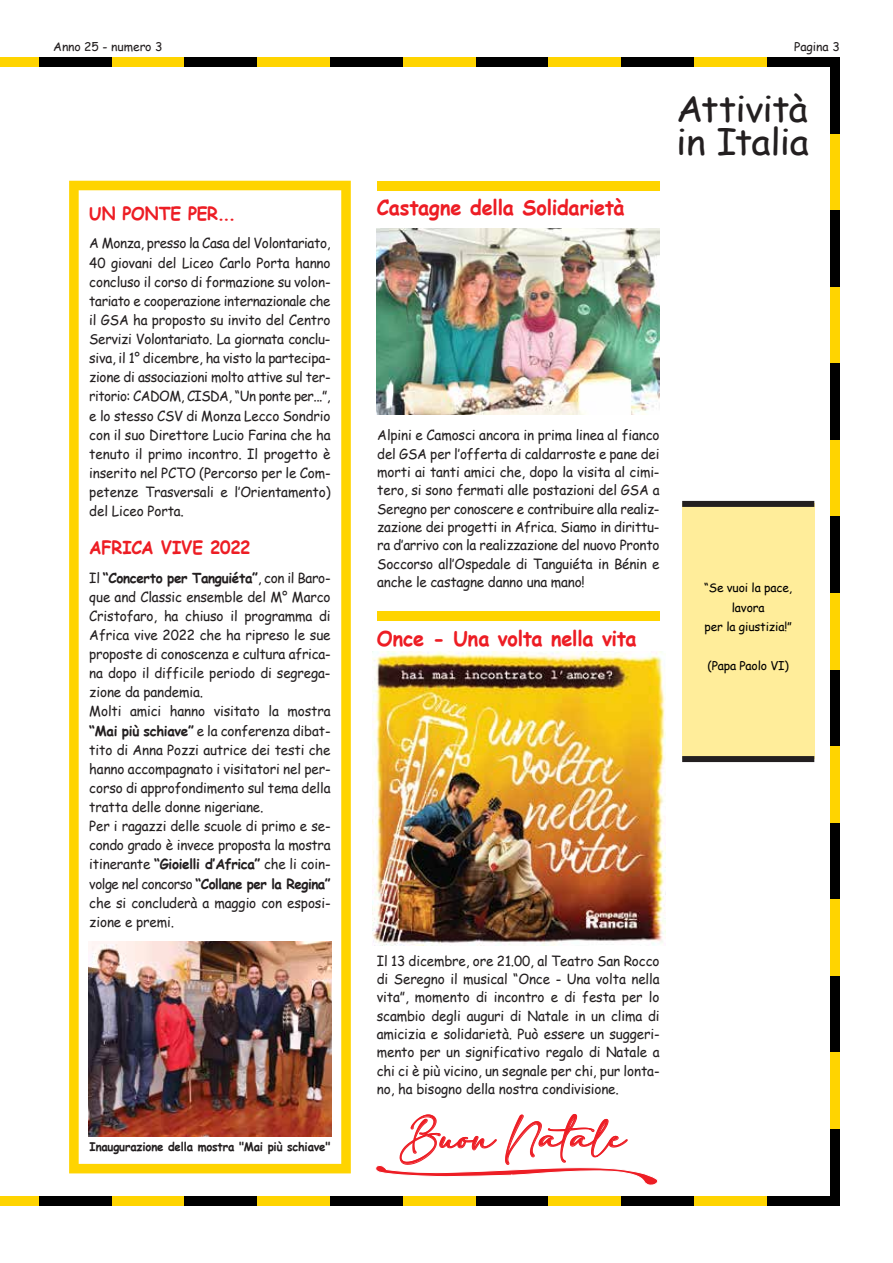
<style>
.page{position:relative;width:893px;height:1263px;background:#fff}
.page>*{position:absolute;margin:0;border:0;box-sizing:border-box;transform-origin:0 0}
.t1{font:36px/33px "Comic Sans MS";letter-spacing:-.025em;color:#231f20;scale:1.04 1}
.t2{font:27px "adelia";letter-spacing:-.005em;color:#ed1d24;scale:1.1 1}
.t3{font:700 21px "Comic Sans MS";letter-spacing:-.01em;color:#ed1d24;scale:.95 1}
.t4{font:700 18px "Comic Sans MS";letter-spacing:-.015em;color:#ed1d24;scale:.95 1}
.t5{font:13.8px/19px "Comic Sans MS";letter-spacing:-.01em;color:#231f20;text-align:justify}
.t6{font:12px/19.5px "Comic Sans MS";letter-spacing:-.01em;color:#000;text-align:center}
.t7{font:700 12px "Comic Sans MS";letter-spacing:-.015em;color:#231f20;scale:.95 1}
.t8{font:12px "Comic Sans MS";color:#231f20}
.s1{font-weight:700}
</style>
<div class="page">
<img style="left:372px;top:652px;width:294px;height:293px">
<div style="left:39px;top:57px;width:73px;height:10px;background:#000"></div>
<div style="left:112px;top:57px;width:72px;height:10px;background:#ffd400"></div>
<div style="left:184px;top:57px;width:73px;height:10px;background:#000"></div>
<div style="left:257px;top:57px;width:73px;height:10px;background:#ffd400"></div>
<div style="left:330px;top:57px;width:73px;height:10px;background:#000"></div>
<div style="left:403px;top:57px;width:73px;height:10px;background:#ffd400"></div>
<div style="left:476px;top:57px;width:72px;height:10px;background:#000"></div>
<div style="left:548px;top:57px;width:73px;height:10px;background:#ffd400"></div>
<div style="left:621px;top:57px;width:73px;height:10px;background:#000"></div>
<div style="left:694px;top:57px;width:73px;height:10px;background:#ffd400"></div>
<div style="left:767px;top:57px;width:73px;height:10px;background:#000"></div>
<div style="left:39px;top:1196px;width:73px;height:9px;background:#000"></div>
<div style="left:112px;top:1196px;width:72px;height:9px;background:#ffd400"></div>
<div style="left:184px;top:1196px;width:73px;height:9px;background:#000"></div>
<div style="left:257px;top:1196px;width:73px;height:9px;background:#ffd400"></div>
<div style="left:330px;top:1196px;width:73px;height:9px;background:#000"></div>
<div style="left:403px;top:1196px;width:73px;height:9px;background:#ffd400"></div>
<div style="left:476px;top:1196px;width:72px;height:9px;background:#000"></div>
<div style="left:548px;top:1196px;width:73px;height:9px;background:#ffd400"></div>
<div style="left:621px;top:1196px;width:73px;height:9px;background:#000"></div>
<div style="left:694px;top:1196px;width:73px;height:9px;background:#ffd400"></div>
<div style="left:767px;top:1196px;width:73px;height:9px;background:#000"></div>
<div style="left:830px;top:57px;width:10px;height:77px;background:#000"></div>
<div style="left:830px;top:134px;width:10px;height:76px;background:#ffd400"></div>
<div style="left:830px;top:210px;width:10px;height:77px;background:#000"></div>
<div style="left:830px;top:287px;width:10px;height:77px;background:#ffd400"></div>
<div style="left:830px;top:364px;width:10px;height:76px;background:#000"></div>
<div style="left:830px;top:440px;width:10px;height:77px;background:#ffd400"></div>
<div style="left:830px;top:517px;width:10px;height:76px;background:#000"></div>
<div style="left:830px;top:593px;width:10px;height:77px;background:#ffd400"></div>
<div style="left:830px;top:670px;width:10px;height:76px;background:#000"></div>
<div style="left:830px;top:746px;width:10px;height:77px;background:#ffd400"></div>
<div style="left:830px;top:823px;width:10px;height:76px;background:#000"></div>
<div style="left:830px;top:899px;width:10px;height:77px;background:#ffd400"></div>
<div style="left:830px;top:976px;width:10px;height:76px;background:#000"></div>
<div style="left:830px;top:1052px;width:10px;height:77px;background:#ffd400"></div>
<div style="left:830px;top:1129px;width:10px;height:76px;background:#000"></div>
<div style="left:0;top:57px;width:39px;height:10px;background:#ffd400"></div>
<div style="left:0;top:1196px;width:39px;height:9px;background:#ffd400"></div>
<div style="left:682px;top:504px;width:132px;height:255px;background:#ffed9a"></div>
<div style="left:682px;top:756px;width:132px;height:6px;background:#231f20"></div>
<div style="left:682px;top:501px;width:132px;height:6px;background:#231f20"></div>
<div style="left:377px;top:612px;width:283px;height:9px;background:#ffd400"></div>
<img style="left:377px;top:228px;width:283px;height:186px">
<div style="left:377px;top:181px;width:283px;height:9px;background:#ffd400"></div>
<svg style="left:69px;top:181px;width:282px;height:992px"></svg>
<img style="left:89px;top:941px;width:242px;height:195px">
<svg style="left:376px;top:1114px;width:282px;height:72px"></svg>
<p class="t8" style="left:53px;top:38px;width:111px">Anno 25 - numero 3</p>
<p class="t8" style="left:794px;top:38px;width:47px">Pagina 3</p>
<h3 class="t4" style="left:89px;top:200px;width:156px">UN PONTE PER...</h3>
<p class="t5" style="left:89px;top:233px;width:243px">A Monza, presso la Casa del Volontariato, 40 giovani del Liceo Carlo Porta hanno concluso il corso di formazione su volon&shy;tariato e cooperazione internazionale che il GSA ha proposto su invito del Centro Servizi Volontariato. La giornata conclu&shy;siva, il 1° dicembre, ha visto la partecipa&shy;zione di associazioni molto attive sul ter&shy;ritorio: CADOM, CISDA, “Un ponte per...”, e lo stesso CSV di Monza Lecco Sondrio con il suo Direttore Lucio Farina che ha tenuto il primo incontro. Il progetto è inserito nel PCTO (Percorso per le Com&shy;petenze Trasversali e l‛Orientamento) del Liceo Porta.</p>
<h3 class="t4" style="left:89px;top:535px;width:171px">AFRICA VIVE 2022</h3>
<p class="t5" style="left:89px;top:568px;width:243px;text-align:left">Il <span class="s1">“Concerto per Tanguiéta”</span>, con il Baro&shy;que and Classic ensemble del M° Marco Cristofaro, ha chiuso il programma di Africa vive 2022 che ha ripreso le sue proposte di conoscenza e cultura africa&shy;na dopo il difficile periodo di segrega&shy;zione da pandemia.<br>Molti amici hanno visitato la mostra <span class="s1">“Mai più schiave”</span> e la conferenza dibat&shy;tito di Anna Pozzi autrice dei testi che hanno accompagnato i visitatori nel per&shy;corso di approfondimento sul tema della tratta delle donne nigeriane.<br>Per i ragazzi delle scuole di primo e se&shy;condo grado è invece proposta la mostra itinerante <span class="s1">“Gioielli d‛Africa”</span> che li coin&shy;volge nel concorso <span class="s1">“Collane per la Regina” </span>che si concluderà a maggio con esposi&shy;zione e premi.</p>
<p class="t7" style="left:90px;top:1138px;width:255px">Inaugurazione della mostra "Mai più schiave"</p>
<h3 class="t3" style="left:377px;top:192px;width:262px">Castagne della Solidarietà</h3>
<h1 class="t1" style="left:676px;top:91px;width:129px">Attività in Italia</h1>
<p class="t5" style="left:377px;top:425px;width:284px;line-height:18.3px">Alpini e Camosci ancora in prima linea al fianco del GSA per l‛offerta di caldarroste e pane dei morti ai tanti amici che, dopo la visita al cimi&shy;tero, si sono fermati alle postazioni del GSA a Seregno per conoscere e contribuire alla realiz&shy;zazione dei progetti in Africa. Siamo in dirittu&shy;ra d‛arrivo con la realizzazione del nuovo Pronto Soccorso all‛Ospedale di Tanguiéta in Bénin e anche le castagne danno una mano!</p>
<h3 class="t3" style="left:377px;top:622px;width:275px">Once - Una volta nella vita</h3>
<p class="t6" style="left:704px;top:578px;width:89px">“Se vuoi la pace, lavora<br>per la giustizia!”</p>
<p class="t6" style="left:707px;top:656px;width:83px">(Papa Paolo VI)</p>
<p class="t5" style="left:377px;top:951px;width:284px;line-height:18.3px">Il 13 dicembre, ore 21.00, al Teatro San Rocco di Seregno il musical “Once - Una volta nella vita”, momento di incontro e di festa per lo scambio degli auguri di Natale in un clima di amicizia e solidarietà. Può essere un suggeri&shy;mento per un significativo regalo di Natale a chi ci è più vicino, un segnale per chi, pur lonta&shy;no, ha bisogno della nostra condivisione.</p>
<h2 class="t2" style="left:400px;top:1123px;width:207px">Buon Natale</h2>
</div>
